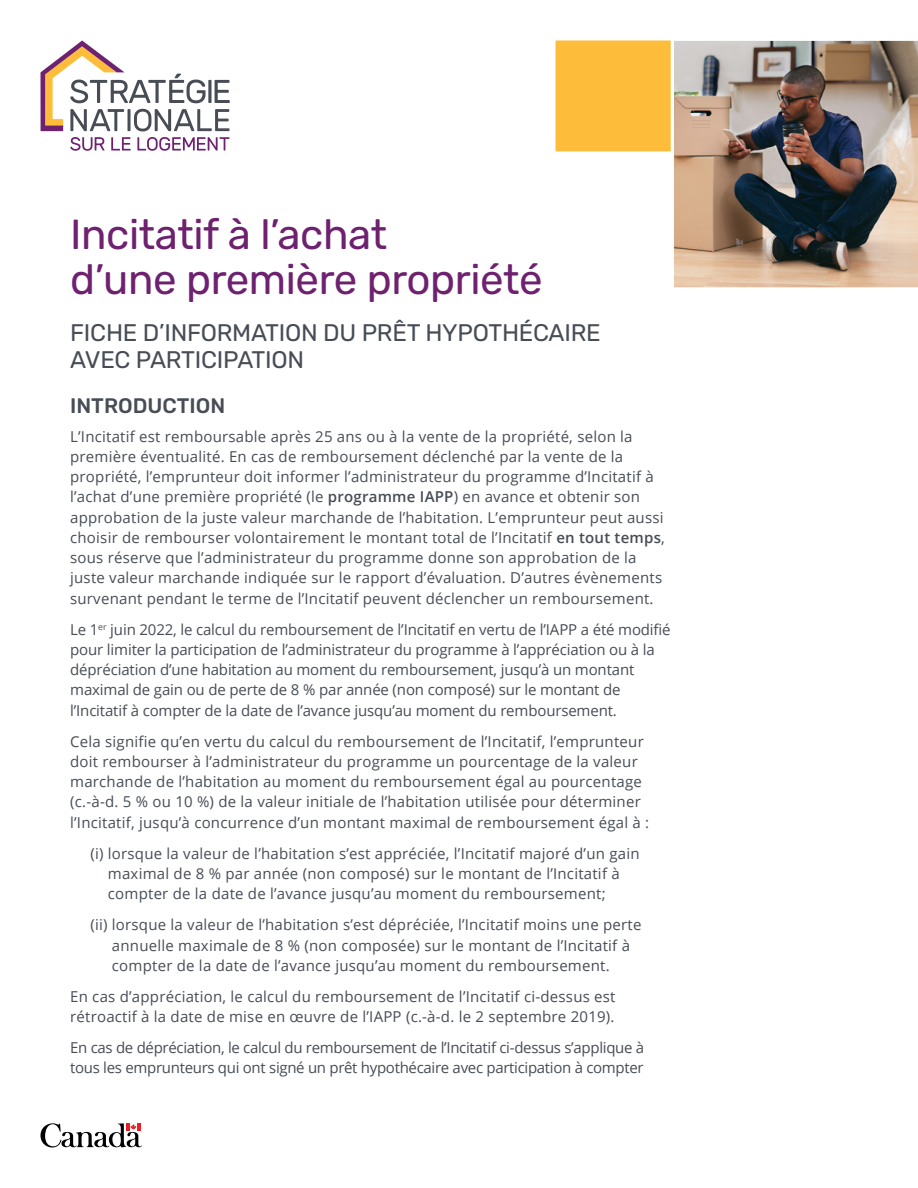
<style>
.page{position:relative;width:918px;height:1188px;background:#fff}
.page>*{position:absolute;margin:0;border:0;box-sizing:border-box;transform-origin:0 0}
.H1_Title1{font:42px/45px "Rubik";letter-spacing:-.01em;color:#6e216f}
.H1_Title3{font:24px/27px "Rubik";letter-spacing:-.01em;color:#474c55}
.H2_Subhead1{font:500 21px "Rubik";color:#474c55}
.P_Body{font:15px/20.2px "Open Sans";letter-spacing:.015em;color:#474c55}
.P_Body-2{font:15px/20.2px "Open Sans";letter-spacing:-.01em;color:#474c55}
.P_Body-3{font:15px/20.2px "Open Sans";letter-spacing:-.02em;color:#474c55}
.s1{font-weight:600}
</style>
<div class="page">
<svg style="left:40px;top:1123px;width:102px;height:25px"></svg>
<svg style="left:40px;top:40px;width:190px;height:91px"></svg>
<svg style="left:70px;top:137px;width:35px;height:14px"></svg>
<svg style="left:111px;top:137px;width:20px;height:14px"></svg>
<svg style="left:137px;top:137px;width:92px;height:14px"></svg>
<img style="left:674px;top:40px;width:244px;height:248px">
<div style="left:553px;top:38px;width:121px;height:116px;background:#fdbd3b;border:3px solid #fff"></div>
<p class="H1_Title1" style="left:70px;top:213px;width:474px">Incitatif à l’achat<br>d’une première propriété</p>
<h1 class="H1_Title3" style="left:70px;top:320px;width:532px">FICHE D’INFORMATION DU PRÊT HYPOTHÉCAIRE<br>AVEC PARTICIPATION</h1>
<h2 class="H2_Subhead1" style="left:70px;top:394px;width:157px">INTRODUCTION</h2>
<p class="P_Body" style="left:70px;top:426px;width:596px">L’Incitatif est remboursable après 25 ans ou à la vente de la propriété, selon la première éventualité. En cas de remboursement déclenché par la vente de la propriété, l’emprunteur doit informer l’administrateur du programme d’Incitatif à l’achat d’une première propriété (le <span class="s1">programme IAPP</span>) en avance et obtenir son approbation de la juste valeur marchande de l’habitation. L’emprunteur peut aussi choisir de rembourser volontairement le montant total de l’Incitatif <span class="s1">en tout temps</span>, sous réserve que l’administrateur du programme donne son approbation de la juste valeur marchande indiquée sur le rapport d’évaluation. D’autres évènements survenant pendant le terme de l’Incitatif peuvent déclencher un remboursement.</p>
<p class="P_Body-2" style="left:70px;top:619px;width:602px">Le 1<sup>er</sup> juin 2022, le calcul du remboursement de l’Incitatif en vertu de l’IAPP a été modifié pour limiter la participation de l’administrateur du programme à l’appréciation ou à la dépréciation d’une habitation au moment du remboursement, jusqu’à un montant maximal de gain ou de perte de 8 % par année (non composé) sur le montant de l’Incitatif à compter de la date de l’avance jusqu’au moment du remboursement.</p>
<p class="P_Body" style="left:70px;top:731px;width:581px">Cela signifie qu’en vertu du calcul du remboursement de l’Incitatif, l’emprunteur doit rembourser à l’administrateur du programme un pourcentage de la valeur marchande de l’habitation au moment du remboursement égal au pourcentage (c.-à-d. 5 % ou 10 %) de la valeur initiale de l’habitation utilisée pour déterminer l’Incitatif, jusqu’à concurrence d’un montant maximal de remboursement égal à :</p>
<p class="P_Body" style="left:108px;top:843px;width:533px;text-indent:-17px">(i) lorsque la valeur de l’habitation s’est appréciée, l’Incitatif majoré d’un gain maximal de 8 % par année (non composé) sur le montant de l’Incitatif à compter de la date de l’avance jusqu’au moment du remboursement;</p>
<p class="P_Body" style="left:112px;top:914px;width:531px;text-indent:-21px">(ii) lorsque la valeur de l’habitation s’est dépréciée, l’Incitatif moins une perte annuelle maximale de 8 % (non composée) sur le montant de l’Incitatif à compter de la date de l’avance jusqu’au moment du remboursement.</p>
<p class="P_Body" style="left:70px;top:986px;width:547px">En cas d’appréciation, le calcul du remboursement de l’Incitatif ci-dessus est rétroactif à la date de mise en œuvre de l’IAPP (c.-à-d. le 2 septembre 2019).</p>
<p class="P_Body-3" style="left:70px;top:1037px;width:576px">En cas de dépréciation, le calcul du remboursement de l’Incitatif ci-dessus s’applique à tous les emprunteurs qui ont signé un prêt hypothécaire avec participation à compter</p>
</div>
